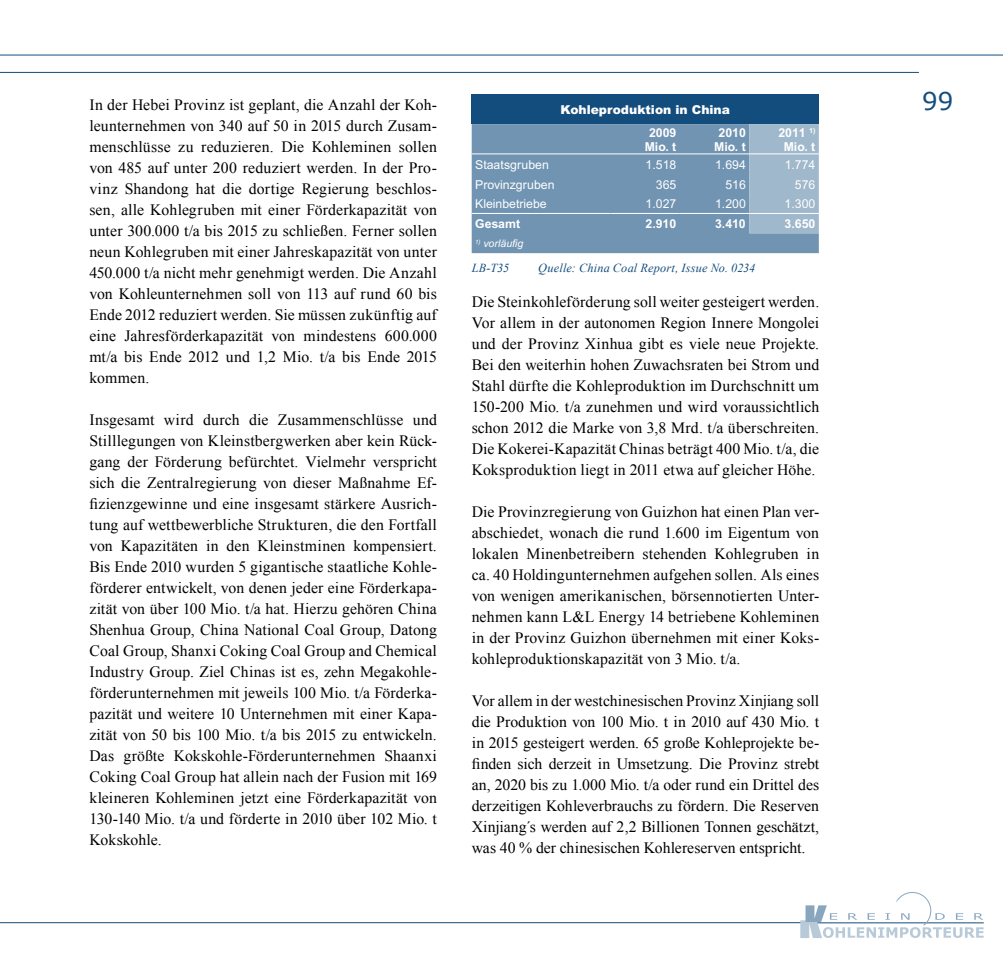
<style>
.page{position:relative;width:1003px;height:968px;background:#fff}
.page>*{position:absolute;margin:0;border:0;box-sizing:border-box;transform-origin:0 0}
.t1{font:24.5px "Verdana";color:#134d7e}
.t2{font:15.75px/21px "Times New Roman";letter-spacing:.005em;color:#000;text-align:justify}
.t3{font:12.25px "Arial";color:#fff}
.t4{font:700 12.25px/14px "Arial";color:#fff;text-align:center}
.t5{font:italic 12.25px "Times New Roman";letter-spacing:.015em;color:#134d7e}
.t6{font:900 12.25px "Arial";color:#fff}
.t7{font:italic 10.5px "Arial";color:#fff}
</style>
<div class="page">
<hr style="left:0;top:55px;width:1002px;height:1px;background:#134d7e">
<hr style="left:0;top:72px;width:918px;height:1px;background:#134d7e">
<hr style="left:0;top:922px;width:808px;height:1px;background:#134d7e">
<svg style="left:800px;top:892px;width:183px;height:45px"></svg>
<div style="left:471px;top:94px;width:347px;height:30px;background:#134d7e"></div>
<div style="left:471px;top:124px;width:347px;height:129px;background:#7194b2"></div>
<div style="left:749px;top:124px;width:69px;height:109px;background:#a0b8cb"></div>
<hr style="left:471px;top:153px;width:139px;height:1px;background:#fff">
<hr style="left:610px;top:153px;width:69px;height:1px;background:#fff">
<hr style="left:679px;top:153px;width:70px;height:1px;background:#fff">
<hr style="left:749px;top:153px;width:69px;height:1px;background:#fff">
<hr style="left:471px;top:213px;width:139px;height:1px;background:#fff">
<hr style="left:610px;top:213px;width:69px;height:1px;background:#fff">
<hr style="left:679px;top:213px;width:70px;height:1px;background:#fff">
<hr style="left:749px;top:213px;width:69px;height:1px;background:#fff">
<p class="t2" style="left:89px;top:94px;width:349px">In der Hebei Provinz ist geplant, die Anzahl der Koh-</p>
<h1 class="t1" style="left:921px;top:84px;width:33px">99</h1>
<p class="t2" style="left:89px;top:115px;width:349px">leunternehmen von 340 auf 50 in 2015 durch Zusam&shy;menschlüsse zu reduzieren. Die Kohleminen sollen von 485 auf unter 200 reduziert werden. In der Pro&shy;vinz Shandong hat die dortige Regierung beschlos&shy;sen, alle Kohlegruben mit einer Förderkapazität von unter 300.000 t/a bis 2015 zu schließen. Ferner sollen neun Kohlegruben mit einer Jahreskapazität von unter 450.000 t/a nicht mehr genehmigt werden. Die Anzahl von Kohleunternehmen soll von 113 auf rund 60 bis Ende 2012 reduziert werden. Sie müssen zukünftig auf eine Jahresförderkapazität von mindestens 600.000 mt/a bis Ende 2012 und 1,2 Mio. t/a bis Ende 2015 kommen.</p>
<p class="t2" style="left:89px;top:409px;width:349px">Insgesamt wird durch die Zusammenschlüsse und Stilllegungen von Kleinstbergwerken aber kein Rück&shy;gang der Förderung befürchtet. Vielmehr verspricht sich die Zentralregierung von dieser Maßnahme Ef&shy;fizienzgewinne und eine insgesamt stärkere Ausrich&shy;tung auf wettbewerbliche Strukturen, die den Fortfall von Kapazitäten in den Kleinstminen kompensiert.<br>Bis Ende 2010 wurden 5 gigantische staatliche Kohle&shy;förderer entwickelt, von denen jeder eine Förderkapa&shy;zität von über 100 Mio. t/a hat. Hierzu gehören China Shenhua Group, China National Coal Group, Datong Coal Group, Shanxi Coking Coal Group and Chemical Industry Group. Ziel Chinas ist es, zehn Megakohle&shy;förderunternehmen mit jeweils 100 Mio. t/a Förderka&shy;pazität und weitere 10 Unternehmen mit einer Kapa&shy;zität von 50 bis 100 Mio. t/a bis 2015 zu entwickeln.<br>Das größte Kokskohle-Förderunternehmen Shaanxi Coking Coal Group hat allein nach der Fusion mit 169 kleineren Kohleminen jetzt eine Förderkapazität von 130-140 Mio. t/a und förderte in 2010 über 102 Mio. t Kokskohle.</p>
<p class="t6" style="left:560px;top:102px;width:171px">Kohleproduktion in China</p>
<p class="t4" style="left:644px;top:125px;width:33px">2009<br>Mio. t</p>
<p class="t4" style="left:714px;top:125px;width:33px">2010<br>Mio. t</p>
<p class="t4" style="left:778px;top:125px;width:38px">2011 <sup>1)<br></sup>Mio. t</p>
<p class="t3" style="left:475px;top:157px;width:75px">Staatsgruben</p>
<p class="t3" style="left:645px;top:157px;width:32px">1.518</p>
<p class="t3" style="left:714px;top:157px;width:32px">1.694</p>
<p class="t3" style="left:784px;top:157px;width:32px">1.774</p>
<p class="t3" style="left:475px;top:177px;width:81px">Provinzgruben</p>
<p class="t3" style="left:655px;top:177px;width:22px">365</p>
<p class="t3" style="left:725px;top:177px;width:22px">516</p>
<p class="t3" style="left:794px;top:177px;width:22px">576</p>
<p class="t3" style="left:475px;top:197px;width:73px">Kleinbetriebe</p>
<p class="t3" style="left:645px;top:197px;width:32px">1.027</p>
<p class="t3" style="left:714px;top:197px;width:32px">1.200</p>
<p class="t3" style="left:784px;top:197px;width:32px">1.300</p>
<p class="t4" style="left:475px;top:217px;width:46px">Gesamt</p>
<p class="t4" style="left:645px;top:217px;width:32px">2.910</p>
<p class="t4" style="left:714px;top:217px;width:32px">3.410</p>
<p class="t4" style="left:784px;top:217px;width:32px">3.650</p>
<p class="t7" style="left:475px;top:237px;width:50px"><sup>1)</sup> vorläufig</p>
<p class="t5" style="left:471px;top:260px;width:39px">LB-T35</p>
<p class="t5" style="left:538px;top:260px;width:218px">Quelle: China Coal Report, Issue No. 0234</p>
<p class="t2" style="left:471px;top:291px;width:349px">Die Steinkohleförderung soll weiter gesteigert werden.<br>Vor allem in der autonomen Region Innere Mongolei und der Provinz Xinhua gibt es viele neue Projekte.<br>Bei den weiterhin hohen Zuwachsraten bei Strom und Stahl dürfte die Kohleproduktion im Durchschnitt um 150-200 Mio. t/a zunehmen und wird voraussichtlich schon 2012 die Marke von 3,8 Mrd. t/a überschreiten.<br>Die Kokerei-Kapazität Chinas beträgt 400 Mio. t/a, die Koksproduktion liegt in 2011 etwa auf gleicher Höhe.</p>
<p class="t2" style="left:471px;top:501px;width:349px">Die Provinzregierung von Guizhon hat einen Plan ver&shy;abschiedet, wonach die rund 1.600 im Eigentum von lokalen Minenbetreibern stehenden Kohlegruben in ca. 40 Holdingunternehmen aufgehen sollen. Als eines von wenigen amerikanischen, börsennotierten Unter&shy;nehmen kann L&amp;L Energy 14 betriebene Kohleminen in der Provinz Guizhon übernehmen mit einer Koks&shy;kohleproduktionskapazität von 3 Mio. t/a.</p>
<p class="t2" style="left:471px;top:690px;width:349px">Vor allem in der westchinesischen Provinz Xinjiang soll die Produktion von 100 Mio. t in 2010 auf 430 Mio. t in 2015 gesteigert werden. 65 große Kohleprojekte be&shy;finden sich derzeit in Umsetzung. Die Provinz strebt an, 2020 bis zu 1.000 Mio. t/a oder rund ein Drittel des derzeitigen Kohleverbrauchs zu fördern. Die Reserven Xinjiang´s werden auf 2,2 Billionen Tonnen geschätzt, was 40 % der chinesischen Kohlereserven entspricht.</p>
</div>
